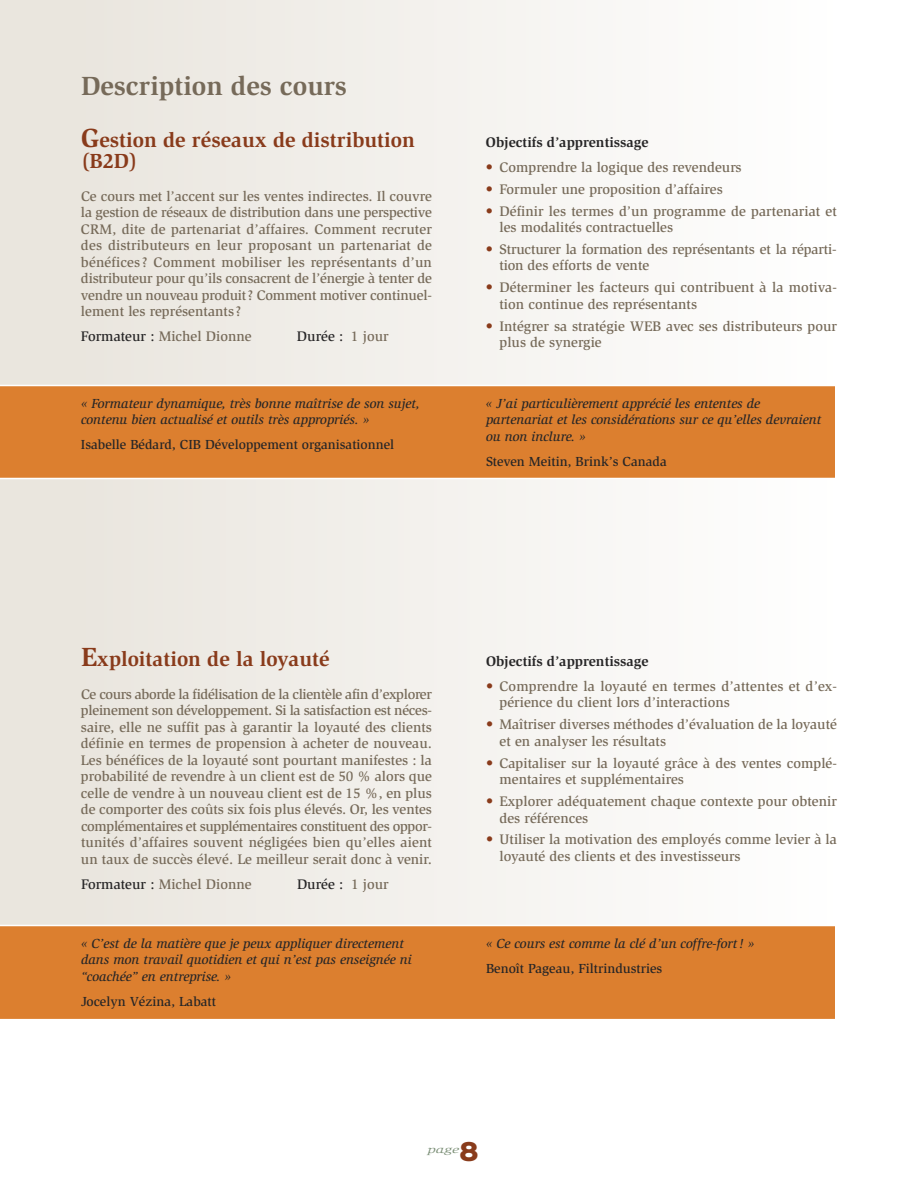
<style>
.page{position:relative;width:918px;height:1188px;background:#fff}
.page>*{position:absolute;margin:0;border:0;box-sizing:border-box;transform-origin:0 0}
.t1{font:700 27px "Slimbach";color:#766a59}
.t2{font:900 27px "Interstate";color:#893b1b}
.t3{font:700 21px/21px "Slimbach";color:#893b1b}
.t4{font:500 14.25px/16.5px "Slimbach";color:#766a59}
.t5{font:700 14.25px "Slimbach";color:#272627}
.t6{font:500 14.25px "Slimbach";color:#272627}
.t7{font:italic 500 13.5px/16.5px "Slimbach";color:#272627}
.t8{font:500 13.5px "Slimbach";color:#272627}
.t9{font:italic 10.5px "Slimbach";color:#7a8e75;scale:1.5 1}
.s1{font-size:27px}
.s2{color:#272627}
.s3{color:#766a59}
.s4{color:#893b1b}
</style>
<div class="page">
<div style="left:0;top:0;width:81px;height:944px;background:#eae6de"></div>
<div style="left:81px;top:0;width:756px;height:944px;background:linear-gradient(to right,#eae6de,#fff)"></div>
<div style="left:0;top:385px;width:837px;height:94px;background:#dc7f2f"></div>
<div style="left:0;top:925px;width:837px;height:94px;background:#dc7f2f"></div>
<h1 class="t1" style="left:81px;top:75px;width:267px">Description des cours</h1>
<h2 class="t3" style="left:81px;top:131px;width:335px"><span class="s1">G</span>estion de réseaux de distribution (B2D)</h2>
<p class="t4" style="left:81px;top:189px;width:353px;text-align:justify">Ce cours met l’accent sur les ventes indirectes. Il couvre la gestion de réseaux de distribution dans une perspective CRM, dite de partenariat d’affaires. Comment recruter des distributeurs en leur proposant un partenariat de bénéfices ? Comment mobiliser les représentants d’un distributeur pour qu’ils consacrent de l’énergie à tenter de vendre un nouveau produit? Comment motiver continuel&shy;lement les représentants?</p>
<p class="t4" style="left:81px;top:329px;width:172px"><span class="s2">Formateur :</span> Michel Dionne</p>
<p class="t6" style="left:297px;top:331px;width:93px">Durée : <span class="s3">1 jour</span></p>
<p class="t7" style="left:81px;top:396px;width:340px">« Formateur dynamique, très bonne maîtrise de son sujet, contenu bien actualisé et outils très appropriés. »</p>
<p class="t8" style="left:81px;top:440px;width:315px">Isabelle Bédard, CIB Développement organisationnel</p>
<p class="t5" style="left:486px;top:136px;width:164px">Objectifs d’apprentissage</p>
<p class="t4" style="left:486px;top:160px;width:257px"><span class="s4">•</span> Comprendre la logique des revendeurs</p>
<p class="t4" style="left:486px;top:182px;width:238px"><span class="s4">•</span> Formuler une proposition d’affaires</p>
<p class="t4" style="left:499px;top:204px;width:339px;text-indent:-13px"><span class="s4">•</span> Définir les termes d’un programme de partenariat et les modalités contractuelles</p>
<p class="t4" style="left:499px;top:242px;width:339px;text-indent:-13px"><span class="s4">•</span> Structurer la formation des représentants et la réparti&shy;tion des efforts de vente</p>
<p class="t4" style="left:499px;top:280px;width:339px;text-indent:-14px"><span class="s4">•</span> Déterminer les facteurs qui contribuent à la motiva&shy;tion continue des représentants</p>
<p class="t4" style="left:499px;top:319px;width:339px;text-indent:-14px"><span class="s4">•</span> Intégrer sa stratégie WEB avec ses distributeurs pour plus de synergie</p>
<p class="t7" style="left:486px;top:396px;width:337px">« J’ai particulièrement apprécié les ententes de partenariat et les considérations sur ce qu’elles devraient ou non inclure. »</p>
<p class="t8" style="left:486px;top:456px;width:182px">Steven Meitin, Brink’s Canada</p>
<h2 class="t3" style="left:81px;top:650px;width:250px"><span class="s1">E</span>xploitation de la loyauté</h2>
<p class="t4" style="left:81px;top:687px;width:353px;text-align:justify">Ce cours aborde la fidélisation de la clientèle afin d’explorer pleinement son développement. Si la satisfaction est néces&shy;saire, elle ne suffit pas à garantir la loyauté des clients définie en termes de propension à acheter de nouveau.<br>Les bénéfices de la loyauté sont pourtant manifestes : la probabilité de revendre à un client est de 50 % alors que celle de vendre à un nouveau client est de 15 %, en plus de comporter des coûts six fois plus élevés. Or, les ventes complémentaires et supplémentaires constituent des oppor&shy;tunités d’affaires souvent négligées bien qu’elles aient un taux de succès élevé. Le meilleur serait donc à venir.</p>
<p class="t4" style="left:81px;top:877px;width:172px"><span class="s2">Formateur :</span> Michel Dionne</p>
<p class="t6" style="left:297px;top:879px;width:93px">Durée : <span class="s3">1 jour</span></p>
<p class="t7" style="left:81px;top:936px;width:332px">« C’est de la matière que je peux appliquer directement dans mon travail quotidien et qui n’est pas enseignée ni “coachée” en entreprise. »</p>
<p class="t8" style="left:81px;top:996px;width:137px">Jocelyn Vézina, Labatt</p>
<p class="t5" style="left:486px;top:656px;width:164px">Objectifs d’apprentissage</p>
<p class="t4" style="left:500px;top:679px;width:339px;text-indent:-13px"><span class="s4">•</span> Comprendre la loyauté en termes d’attentes et d’ex&shy;périence du client lors d’interactions</p>
<p class="t4" style="left:500px;top:717px;width:339px;text-indent:-14px"><span class="s4">•</span> Maîtriser diverses méthodes d’évaluation de la loyauté et en analyser les résultats</p>
<p class="t4" style="left:500px;top:756px;width:339px;text-indent:-14px"><span class="s4">•</span> Capitaliser sur la loyauté grâce à des ventes complé&shy;mentaires et supplémentaires</p>
<p class="t4" style="left:500px;top:794px;width:339px;text-indent:-14px"><span class="s4">•</span> Explorer adéquatement chaque contexte pour obtenir des références</p>
<p class="t4" style="left:500px;top:833px;width:339px;text-indent:-13px"><span class="s4">•</span> Utiliser la motivation des employés comme levier à la loyauté des clients et des investisseurs</p>
<p class="t7" style="left:486px;top:936px;width:270px">« Ce cours est comme la clé d’un coffre-fort! »</p>
<p class="t8" style="left:486px;top:963px;width:178px">Benoît Pageau, Filtrindustries</p>
<p class="t9" style="left:428px;top:1146px;width:22px">page</p>
<h1 class="t2" style="left:459px;top:1136px;width:21px">8</h1>
</div>
